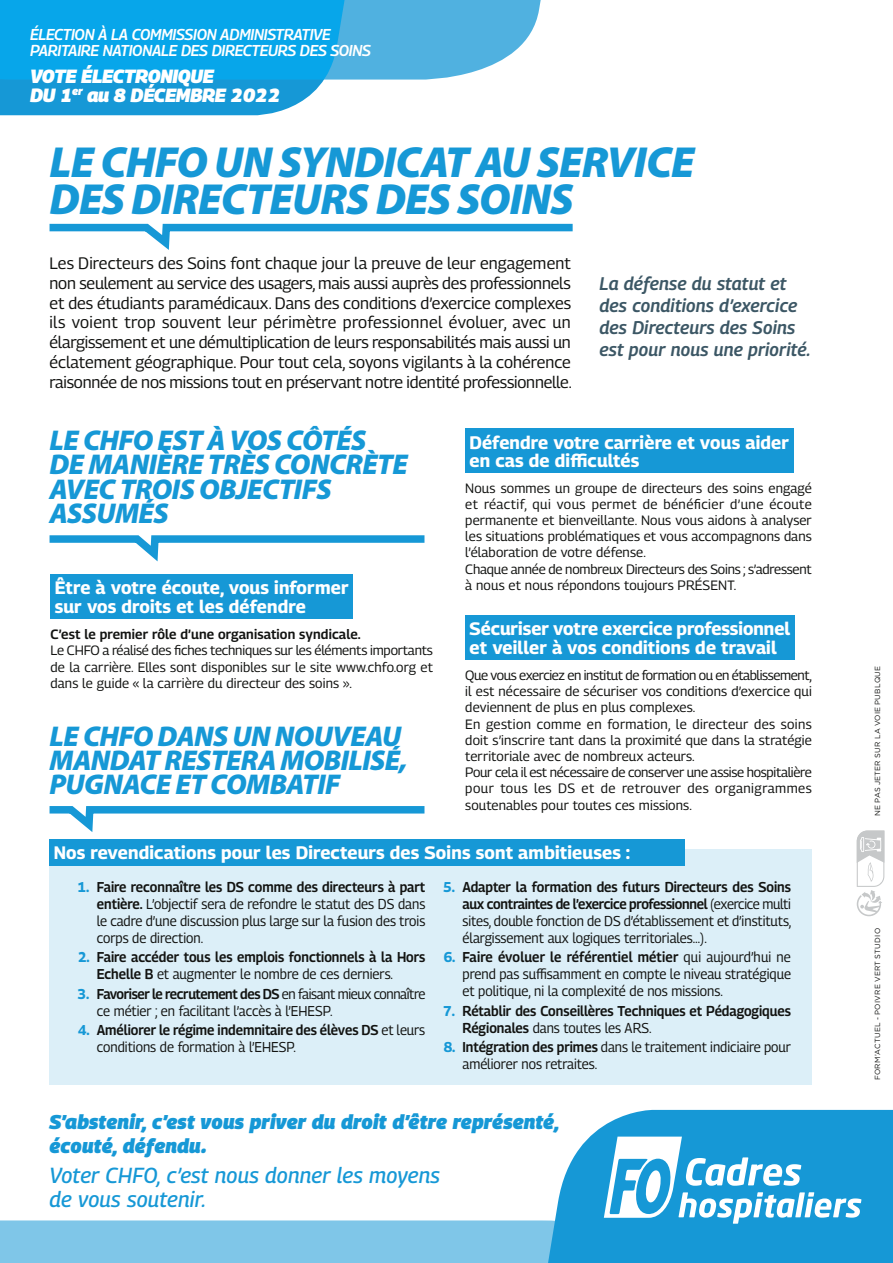
<style>
.page{position:relative;width:893px;height:1263px;background:#fff}
.page>*{position:absolute;margin:0;border:0;box-sizing:border-box;transform-origin:0 0}
.t1{font:italic 900 43.65px/36.9px "Myriad Pro";letter-spacing:-.02em;color:#1698d6}
.t2{font:italic 900 28.65px/24.3px "Myriad Pro";letter-spacing:-.02em;color:#1698d6}
.t3{font:italic 100 extra-condensed 21.75px/24.6px "Georama";letter-spacing:.01em;color:#1698d6}
.t4{font:italic 100 extra-condensed 19.95px/24px "Georama";letter-spacing:.01em;color:#1698d6}
.t5{font:italic 100 extra-condensed 19.2px/18.9px "Georama";letter-spacing:-.02em;color:#fff}
.t6{font:italic 100 extra-condensed 18.3px/21.9px "Georama";letter-spacing:.01em;color:#3c5765}
.t7{font:100 extra-condensed 18px/18.6px "Georama";letter-spacing:.005em;color:#fff}
.t8{font:100 extra-condensed 16.5px/19.8px "Georama";letter-spacing:-.01em;color:#121311;text-align:justify}
.t9{font:italic 100 extra-condensed 15.75px/15.9px "Georama";letter-spacing:-.02em;color:#fff}
.t10{font:100 extra-condensed 14.25px/17.1px "Georama";color:#121311;text-align:justify;scale:.94 1}
.t11{font:100 extra-condensed 14.25px/17.1px "Georama";letter-spacing:-.005em;color:#121311;scale:.94 1}
.t12{font:100 extra-condensed 13.5px/16.2px "Georama";letter-spacing:.01em;color:#121311}
.t13{font:100 extra-condensed 13.5px "Georama";letter-spacing:.01em;color:#121311}
.t14{font:7.35px "Gotham";letter-spacing:.035em;color:#121311}
.s1{color:#1698d6}
.s2{font-style:inherit}
</style>
<div class="page">
<div style="left:0;top:80px;width:324px;height:35px;background:#1698d6"></div>
<svg style="left:0;top:0;width:541px;height:80px;background:#2bade7"></svg>
<div style="left:590px;top:1110px;width:303px;height:153px;background:#1698d6"></div>
<svg style="left:0;top:1136px;width:861px;height:127px"></svg>
<div style="left:50px;top:849px;width:762px;height:235px;background:#dceff8"></div>
<div style="left:51px;top:574px;width:302px;height:45px;background:#1698d6"></div>
<div style="left:465px;top:428px;width:328px;height:45px;background:#1698d6"></div>
<div style="left:465px;top:615px;width:329px;height:44px;background:#1698d6"></div>
<svg style="left:49px;top:223px;width:524px;height:27px"></svg>
<svg style="left:49px;top:535px;width:376px;height:27px"></svg>
<svg style="left:49px;top:806px;width:376px;height:34px"></svg>
<div style="left:50px;top:839px;width:635px;height:26px;background:#1698d6"></div>
<svg style="left:856px;top:830px;width:29px;height:87px"></svg>
<p class="t9" style="left:30px;top:27px;width:343px">ÉLECTION À LA COMMISSION ADMINISTRATIVE<br>PARITAIRE NATIONALE DES DIRECTEURS DES SOINS</p>
<h3 class="t5" style="left:30px;top:67px;width:252px">VOTE ÉLECTRONIQUE<br>DU 1<sup>er</sup> au 8 DÉCEMBRE 2022</h3>
<h1 class="t1" style="left:50px;top:142px;width:647px">LE CHFO UN SYNDICAT AU SERVICE<br>DES DIRECTEURS DES SOINS</h1>
<p class="t8" style="left:50px;top:253px;width:524px">Les Directeurs des Soins font chaque jour la preuve de leur engagement non seulement au service des usagers, mais aussi auprès des professionnels et des étudiants paramédicaux. Dans des conditions d’exercice complexes ils voient trop souvent leur périmètre professionnel évoluer, avec un élargissement et une démultiplication de leurs responsabilités mais aussi un éclatement géographique. Pour tout cela, soyons vigilants à la cohérence raisonnée de nos missions tout en préservant notre identité professionnelle.</p>
<h3 class="t6" style="left:600px;top:273px;width:213px">La défense du statut et des conditions d’exercice des Directeurs des Soins est pour nous une priorité.</h3>
<h2 class="t2" style="left:50px;top:427px;width:360px">LE CHFO EST À VOS CÔTÉS<br>DE MANIÈRE TRÈS CONCRÈTE<br>AVEC TROIS OBJECTIFS<br>ASSUMÉS</h2>
<h3 class="t7" style="left:55px;top:578px;width:295px">Être à votre écoute, vous informer sur vos droits et les défendre</h3>
<p class="t13" style="left:51px;top:625px;width:312px">C’est le premier rôle d’une organisation syndicale.</p>
<p class="t12" style="left:51px;top:642px;width:384px;text-align:justify">Le CHFO a réalisé des fiches techniques sur les éléments importants de la carrière. Elles sont disponibles sur le site www.chfo.org et dans le guide « la carrière du directeur des soins ».</p>
<h2 class="t2" style="left:50px;top:723px;width:359px">LE CHFO DANS UN NOUVEAU<br>MANDAT RESTERA MOBILISÉ,<br>PUGNACE ET COMBATIF</h2>
<h3 class="t7" style="left:469px;top:433px;width:321px">Défendre votre carrière et vous aider en cas de difficultés</h3>
<p class="t12" style="left:465px;top:479px;width:348px">Nous sommes un groupe de directeurs des soins engagé et réactif, qui vous permet de bénéficier d’une écoute permanente et bienveillante. Nous vous aidons à analyser les situations problématiques et vous accompagnons dans l’élaboration de votre défense.<br>Chaque année de nombreux Directeurs des Soins ; s’adressent à nous et nous répondons toujours PRÉSENT.</p>
<h3 class="t7" style="left:469px;top:619px;width:322px">Sécuriser votre exercice professionnel et veiller à vos conditions de travail</h3>
<p class="t12" style="left:465px;top:667px;width:348px">Que vous exerciez en institut de formation ou en établissement, il est nécessaire de sécuriser vos conditions d’exercice qui deviennent de plus en plus complexes.<br>En gestion comme en formation, le directeur des soins doit s’inscrire tant dans la proximité que dans la stratégie territoriale avec de nombreux acteurs.<br>Pour cela il est nécessaire de conserver une assise hospitalière pour tous les DS et de retrouver des organigrammes soutenables pour toutes ces missions.</p>
<h3 class="t7" style="left:54px;top:843px;width:578px">Nos revendications pour les Directeurs des Soins sont ambitieuses :</h3>
<p class="t10" style="left:97px;top:878px;width:351px;text-indent:-19px"><span class="s1">1.</span> <span class="s2">Faire reconnaître les DS comme des directeurs à part entière.</span> L’objectif sera de refondre le statut des DS dans le cadre d’une discussion plus large sur la fusion des trois corps de direction.</p>
<p class="t11" style="left:97px;top:948px;width:351px;text-indent:-19px"><span class="s1">2.</span> Faire accéder tous les emplois fonctionnels à la Hors<br>Echelle B <span class="s2">et augmenter le nombre de ces derniers.</span></p>
<p class="t10" style="left:97px;top:985px;width:351px;text-indent:-19px"><span class="s1">3.</span> <span class="s2">Favoriser le recrutement des DS</span> en faisant mieux connaître ce métier ; en facilitant l’accès à l’EHESP.</p>
<p class="t11" style="left:97px;top:1021px;width:351px;text-indent:-19px"><span class="s1">4.</span> Améliorer le régime indemnitaire des élèves DS <span class="s2">et leurs conditions de formation à l’EHESP.</span></p>
<p class="t10" style="left:462px;top:878px;width:351px;text-indent:-19px"><span class="s1">5.</span> <span class="s2">Adapter la formation des futurs Directeurs des Soins aux contraintes de l’exercice professionnel</span> (exercice multi sites, double fonction de DS d’établissement et d’instituts, élargissement aux logiques territoriales…).</p>
<p class="t10" style="left:462px;top:948px;width:351px;text-indent:-19px"><span class="s1">6.</span> <span class="s2">Faire évoluer le référentiel métier</span> qui aujourd’hui ne prend pas suffisamment en compte le niveau stratégique et politique, ni la complexité de nos missions.</p>
<p class="t11" style="left:462px;top:1002px;width:351px;text-indent:-19px"><span class="s1">7.</span> Rétablir des Conseillères Techniques et Pédagogiques<br>Régionales <span class="s2">dans toutes les ARS.</span></p>
<p class="t10" style="left:462px;top:1038px;width:351px;text-indent:-19px"><span class="s1">8.</span> <span class="s2">Intégration des primes</span> dans le traitement indiciaire pour améliorer nos retraites.</p>
<h3 class="t4" style="left:50px;top:1110px;width:512px">S’abstenir, c’est vous priver du droit d’être représenté, écouté, défendu.</h3>
<h3 class="t3" style="left:50px;top:1162px;width:392px">Voter CHFO, c’est nous donner les moyens de vous soutenir.</h3>
<p class="t14" style="left:873px;top:816px;width:152px;rotate:-90deg">NE PAS JETER SUR LA VOIE PUBLQUE</p>
<p class="t14" style="left:873px;top:1080px;width:153px;rotate:-90deg">FORM’ACTUEL - POIVRE VERT STUDIO</p>
</div>
